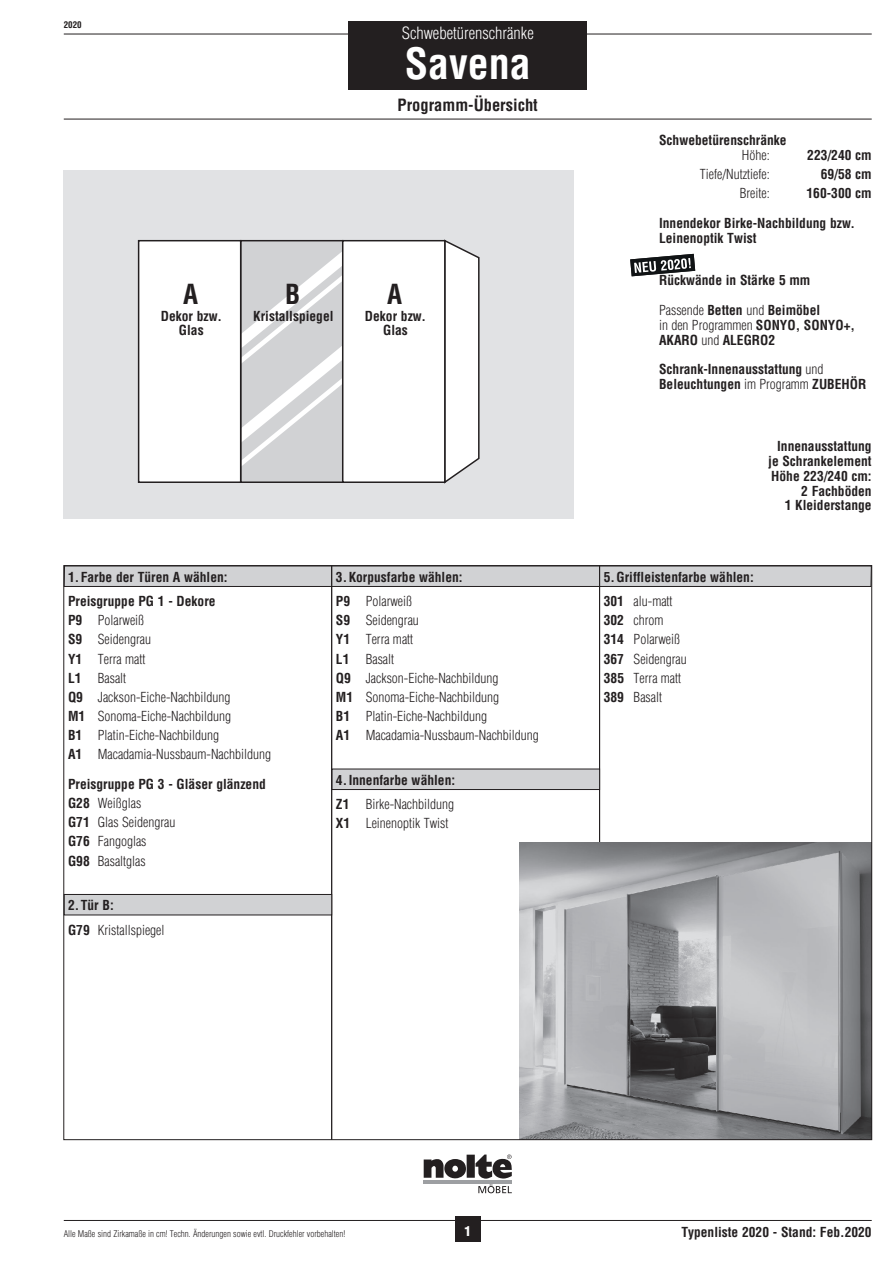
<style>
.page{position:relative;width:893px;height:1263px;background:#fff}
.page>*{position:absolute;margin:0;border:0;box-sizing:border-box;transform-origin:0 0}
.t1{font:700 condensed 42px "Helvetica";color:#fff}
.t2{font:700 condensed 27px "Helvetica";color:#231f20}
.t3{font:300 condensed 16.5px "Helvetica";color:#fff}
.t4{font:700 condensed 16.5px "Helvetica";color:#231f20}
.t5{font:700 condensed 13.5px/14.9px "Helvetica";color:#231f20}
.t6{font:300 condensed 13.5px/19.2px "Helvetica";color:#231f20}
.t7{font:900 condensed 13.5px "Helvetica";color:#fff}
.t8{font:300 condensed 9px "Helvetica";color:#231f20}
.t9{font:700 condensed 9px "Helvetica";color:#231f20}
.s1{font-weight:300}
.s2{font-weight:700}
</style>
<div class="page">
<hr style="left:64px;top:1220px;width:808px;height:1px;background:#231f20">
<div style="left:455px;top:1216px;width:25px;height:26px;background:#231f20"></div>
<hr style="left:64px;top:34px;width:808px;height:1px;background:#231f20">
<hr style="left:64px;top:119px;width:808px;height:1px;background:#231f20">
<div style="left:349px;top:21px;width:238px;height:68px;background:#231f20"></div>
<div style="left:64px;top:170px;width:510px;height:349px;background:#e1e2e4"></div>
<svg style="left:137px;top:239px;width:343px;height:245px"></svg>
<div style="left:64px;top:566px;width:807px;height:20px;background:#d1d2d4"></div>
<div style="left:64px;top:566px;width:808px;height:21px;border:1px solid #231f20"></div>
<hr style="left:424px;top:1180px;width:88px;height:4px;background:#9d9fa2">
<div style="left:467px;top:1155px;width:8px;height:23px;background:#231f20"></div>
<svg style="left:424px;top:1159px;width:42px;height:19px"></svg>
<svg style="left:475px;top:1154px;width:37px;height:39px"></svg>
<hr style="left:599px;top:566px;width:1px;height:574px;background:#231f20">
<hr style="left:331px;top:566px;width:1px;height:574px;background:#231f20">
<div style="left:332px;top:769px;width:268px;height:20px;background:#d1d2d4"></div>
<div style="left:332px;top:769px;width:268px;height:21px;border:1px solid #231f20"></div>
<div style="left:64px;top:894px;width:268px;height:21px;background:#d1d2d4"></div>
<div style="left:64px;top:894px;width:268px;height:21px;border:1px solid #231f20"></div>
<svg style="left:630px;top:254px;width:65px;height:22px"></svg>
<img style="left:520px;top:842px;width:350px;height:296px">
<p class="t9" style="left:64px;top:20px;width:19px">2020</p>
<p class="t3" style="left:402px;top:22px;width:133px">Schwebetürenschränke</p>
<h1 class="t1" style="left:405px;top:37px;width:127px">Savena</h1>
<p class="t4" style="left:398px;top:95px;width:142px">Programm-Übersicht</p>
<h2 class="t2" style="left:183px;top:277px;width:17px">A</h2>
<h2 class="t2" style="left:285px;top:277px;width:17px">B</h2>
<h2 class="t2" style="left:387px;top:277px;width:17px">A</h2>
<p class="t5" style="left:161px;top:309px;width:62px">Dekor bzw.</p>
<p class="t5" style="left:253px;top:309px;width:82px">Kristallspiegel</p>
<p class="t5" style="left:179px;top:323px;width:26px">Glas</p>
<p class="t5" style="left:365px;top:309px;width:62px;line-height:14.2px;text-align:center">Dekor bzw.<br>Glas</p>
<p class="t5" style="left:659px;top:132px;width:129px">Schwebetürenschränke</p>
<p class="t6" style="left:700px;top:145px;width:71px;text-align:right">Höhe:<br>Tiefe/Nutztiefe:<br>Breite:</p>
<p class="t5" style="left:806px;top:145px;width:67px;line-height:19.2px;text-align:right">223/240 cm<br>69/58 cm<br>160-300 cm</p>
<p class="t5" style="left:659px;top:215px;width:197px">Innendekor Birke-Nachbildung bzw.<br>Leinenoptik Twist</p>
<p class="t5" style="left:659px;top:273px;width:153px">Rückwände in Stärke 5 mm</p>
<p class="t5" style="left:659px;top:302px;width:197px"><span class="s1">Passende</span> Betten <span class="s1">und</span> Beimöbel<br><span class="s1">in den Programmen</span> SONYO, SONYO+,<br>AKARO <span class="s1">und</span> ALEGRO2</p>
<p class="t5" style="left:659px;top:362px;width:209px">Schrank-Innenausstattung <span class="s1">und<br></span>Beleuchtungen <span class="s1">im Programm</span> ZUBEHÖR</p>
<p class="t5" style="left:768px;top:438px;width:105px;text-align:right">Innenausstattung je Schrankelement<br>Höhe 223/240 cm:<br>2 Fachböden<br>1 Kleiderstange</p>
<p class="t5" style="left:68px;top:569px;width:161px">1.Farbe der Türen A wählen:</p>
<p class="t5" style="left:68px;top:594px;width:149px">Preisgruppe PG 1 - Dekore</p>
<p class="t6" style="left:68px;top:611px;width:78px"><span class="s2">P9</span> Polarweiß<br><span class="s2">S9</span></p>
<p class="t6" style="left:98px;top:630px;width:55px">Seidengrau</p>
<p class="t6" style="left:68px;top:649px;width:79px"><span class="s2">Y1</span> Terra matt</p>
<p class="t6" style="left:68px;top:668px;width:60px"><span class="s2">L1</span> Basalt</p>
<p class="t6" style="left:68px;top:687px;width:164px"><span class="s2">Q9</span> Jackson-Eiche-Nachbildung</p>
<p class="t6" style="left:68px;top:706px;width:165px"><span class="s2">M1</span> Sonoma-Eiche-Nachbildung</p>
<p class="t6" style="left:68px;top:725px;width:153px"><span class="s2">B1</span> Platin-Eiche-Nachbildung</p>
<p class="t5" style="left:68px;top:747px;width:16px">A1</p>
<p class="t6" style="left:98px;top:745px;width:175px">Macadamia-Nussbaum-Nachbildung</p>
<p class="t5" style="left:68px;top:776px;width:199px">Preisgruppe PG 3 - Gläser glänzend</p>
<p class="t6" style="left:68px;top:793px;width:75px"><span class="s2">G28</span> Weißglas<br><span class="s2">G71</span></p>
<p class="t6" style="left:98px;top:813px;width:79px">Glas Seidengrau</p>
<p class="t6" style="left:68px;top:832px;width:80px"><span class="s2">G76</span> Fangoglas</p>
<p class="t6" style="left:68px;top:851px;width:79px"><span class="s2">G98</span> Basaltglas</p>
<p class="t5" style="left:68px;top:898px;width:47px">2.Tür B:</p>
<p class="t6" style="left:68px;top:920px;width:98px"><span class="s2">G79</span> Kristallspiegel</p>
<p class="t5" style="left:336px;top:569px;width:128px">3.Korpusfarbe wählen:</p>
<p class="t5" style="left:604px;top:569px;width:151px">5.Griffleistenfarbe wählen:</p>
<p class="t6" style="left:336px;top:591px;width:78px"><span class="s2">P9</span> Polarweiß<br><span class="s2">S9</span></p>
<p class="t6" style="left:366px;top:611px;width:55px">Seidengrau</p>
<p class="t6" style="left:336px;top:630px;width:79px"><span class="s2">Y1</span> Terra matt</p>
<p class="t6" style="left:336px;top:649px;width:60px"><span class="s2">L1</span> Basalt</p>
<p class="t6" style="left:336px;top:668px;width:164px"><span class="s2">Q9</span> Jackson-Eiche-Nachbildung</p>
<p class="t6" style="left:336px;top:687px;width:165px"><span class="s2">M1</span> Sonoma-Eiche-Nachbildung</p>
<p class="t6" style="left:336px;top:706px;width:153px"><span class="s2">B1</span> Platin-Eiche-Nachbildung</p>
<p class="t5" style="left:336px;top:728px;width:16px">A1</p>
<p class="t6" style="left:366px;top:725px;width:175px">Macadamia-Nussbaum-Nachbildung</p>
<p class="t5" style="left:336px;top:772px;width:121px">4.Innenfarbe wählen:</p>
<p class="t6" style="left:366px;top:795px;width:90px">Birke-Nachbildung<br>Leinenoptik Twist</p>
<p class="t5" style="left:336px;top:794px;width:16px;line-height:19.2px">Z1<br>X1</p>
<p class="t5" style="left:604px;top:591px;width:70px;line-height:19.2px">301 <span class="s1">alu-matt<br></span>302<br>314<br>367</p>
<p class="t6" style="left:634px;top:611px;width:31px">chrom</p>
<p class="t6" style="left:634px;top:630px;width:55px">Polarweiß<br>Seidengrau</p>
<p class="t6" style="left:604px;top:668px;width:79px"><span class="s2">385</span> Terra matt</p>
<p class="t6" style="left:604px;top:687px;width:60px"><span class="s2">389</span> Basalt</p>
<p class="t8" style="left:64px;top:1228px;width:283px">Alle Maße sind Zirkamaße in cm! Techn. Änderungen sowie evtl. Druckfehler vorbehalten!</p>
<p class="t7" style="left:464px;top:1222px;width:8px">1</p>
<p class="t5" style="left:681px;top:1225px;width:192px">Typenliste 2020 - Stand: Feb.2020</p>
</div>
